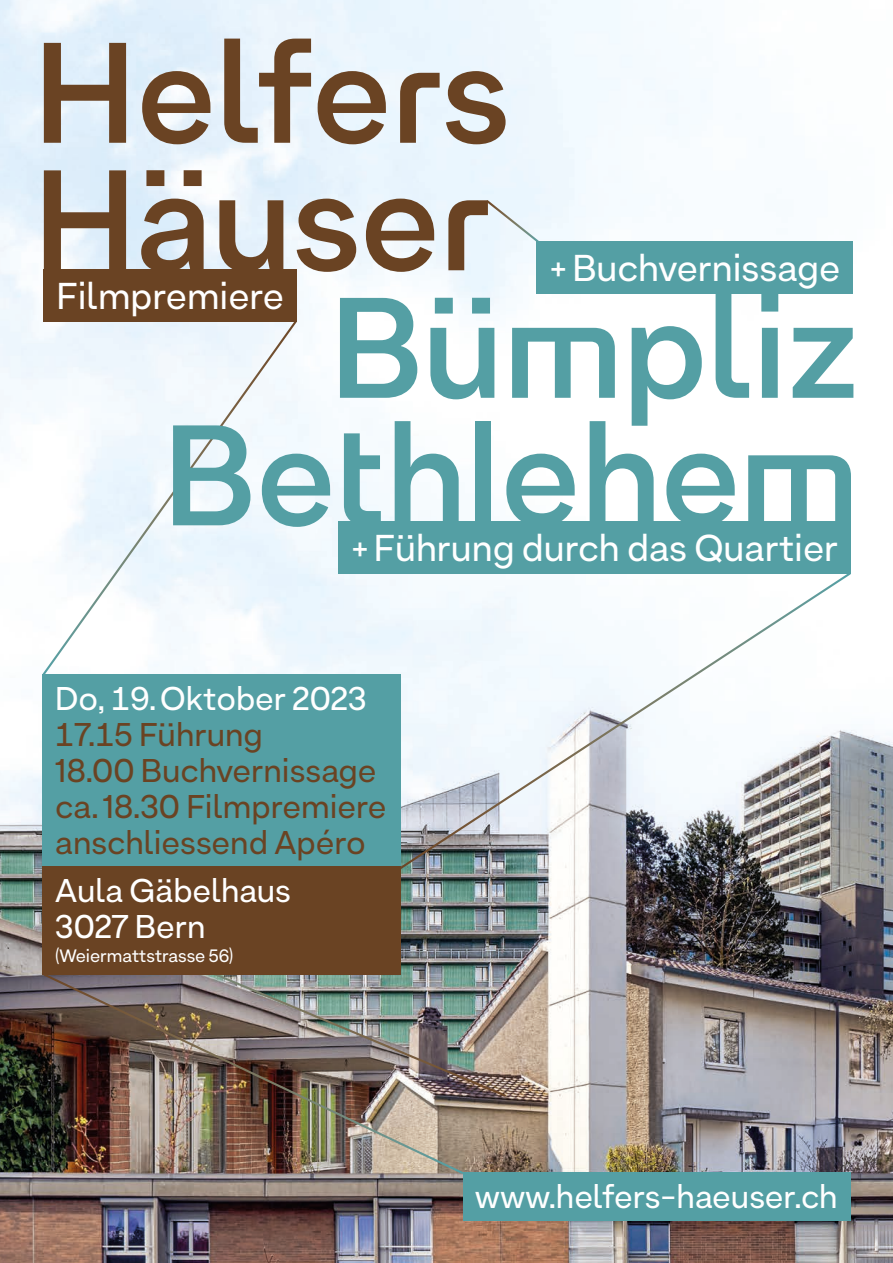
<style>
.page{position:relative;width:893px;height:1263px;background:#fff}
.page>*{position:absolute;margin:0;border:0;box-sizing:border-box;transform-origin:0 0}
.t1{font:600 142.5px "Armin Grotesk";color:#549fa4}
.t2{font:600 142.5px "Armin Grotesk";color:#6a4323}
.t3{font:37.5px "Armin Grotesk";color:#fff}
.t4{font:33px/36px "Armin Grotesk";color:#6a4323}
.t5{font:33px "Armin Grotesk";color:#fff}
.t6{font:18px "Armin Grotesk";color:#fff}
</style>
<div class="page">
<img style="left:0;top:0;width:893px;height:1263px">
<svg style="left:41px;top:318px;width:258px;height:359px"></svg>
<div style="left:44px;top:269px;width:253px;height:52px;background:#6a4323"></div>
<div style="left:338px;top:521px;width:513px;height:53px;background:#549fa4"></div>
<div style="left:536px;top:241px;width:317px;height:53px;background:#549fa4"></div>
<div style="left:462px;top:1172px;width:388px;height:48px;background:#549fa4"></div>
<svg style="left:485px;top:198px;width:56px;height:46px;background:#e4eff4"></svg>
<svg style="left:396px;top:571px;width:457px;height:301px"></svg>
<img style="left:401px;top:911px;width:107px;height:187px">
<div style="left:43px;top:674px;width:358px;height:192px;background:#549fa4"></div>
<div style="left:43px;top:866px;width:358px;height:109px;background:#6a4323"></div>
<img style="left:42px;top:972px;width:423px;height:204px">
<p class="t2" style="left:34px;top:4px;width:478px">Helfers</p>
<p class="t2" style="left:34px;top:131px;width:458px">Häuser</p>
<p class="t1" style="left:330px;top:259px;width:530px">Bümpliz</p>
<p class="t3" style="left:549px;top:245px;width:293px">+Buchvernissage</p>
<p class="t3" style="left:57px;top:272px;width:229px">Filmpremiere</p>
<p class="t1" style="left:163px;top:386px;width:697px">Bethlehem</p>
<p class="t3" style="left:351px;top:524px;width:489px">+Führung durch das Quartier</p>
<p class="t5" style="left:55px;top:678px;width:313px">Do, 19.Oktober 2023</p>
<p class="t4" style="left:55px;top:719px;width:209px">17.15 Führung</p>
<p class="t4" style="left:55px;top:755px;width:323px">18.00 Buchvernissage</p>
<p class="t4" style="left:55px;top:791px;width:333px">ca.18.30 Filmpremiere anschliessend Apéro</p>
<p class="t5" style="left:55px;top:870px;width:237px">Aula Gäbelhaus</p>
<p class="t5" style="left:55px;top:906px;width:152px">3027 Bern</p>
<p class="t6" style="left:55px;top:945px;width:180px">(Weiermattstrasse 56)</p>
<p class="t5" style="left:475px;top:1176px;width:364px">www.helfers-haeuser.ch</p>
</div>
